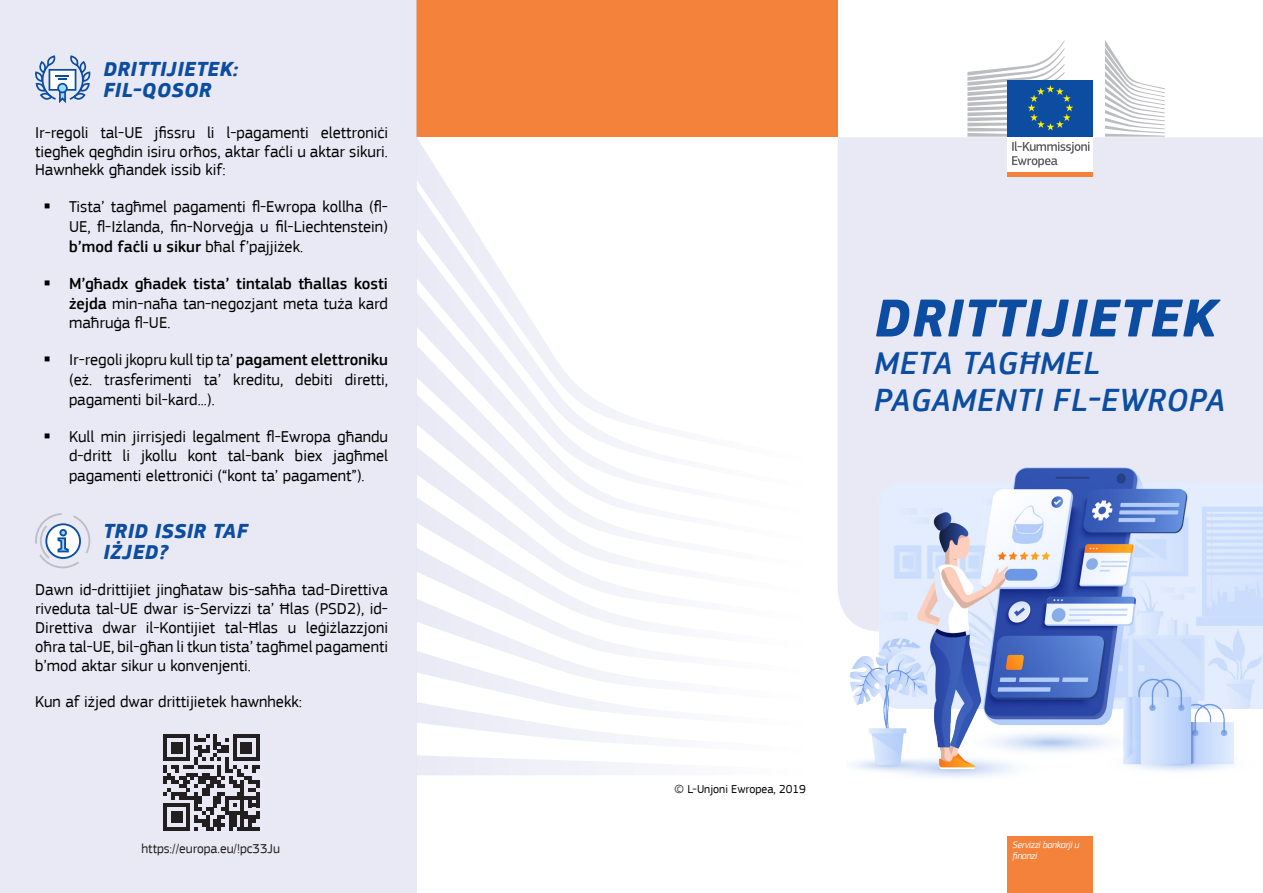
<style>
.page{position:relative;width:1263px;height:893px;background:#fff}
.page>*{position:absolute;margin:0;border:0;box-sizing:border-box;transform-origin:0 0}
.t1{font:italic 700 55.5px "EC Square Sans Pro";letter-spacing:.02em;color:#0d4da1}
.t2{font:italic 500 33px/37.5px "EC Square Sans Pro";letter-spacing:.02em;color:#0d4da1}
.t3{font:italic 700 21px/21px "EC Square Sans Pro";letter-spacing:.02em;color:#0d4da1}
.t4{font:16.5px/19.8px "EC Square Sans Pro";color:#000;text-align:justify}
.t5{font:13.5px "EC Square Sans Pro";color:#231f20}
.t6{font:12px "EC Square Sans Pro";color:#000}
.t7{font:italic 9.75px/11.7px "EC Square Sans Pro";letter-spacing:-.03em;color:#fff}
.s1{font-weight:500}
</style>
<div class="page">
<div style="left:417px;top:0;width:421px;height:137px;background:#f4823b"></div>
<svg style="left:417px;top:138px;width:32px;height:51px"></svg>
<svg style="left:452px;top:543px;width:144px;height:5px"></svg>
<svg style="left:417px;top:548px;width:217px;height:51px"></svg>
<svg style="left:417px;top:599px;width:217px;height:176px"></svg>
<svg style="left:417px;top:189px;width:65px;height:52px;fill:#ebecf6"></svg>
<svg style="left:417px;top:241px;width:97px;height:52px;fill:#ecedf7"></svg>
<svg style="left:417px;top:293px;width:217px;height:250px"></svg>
<div style="left:838px;top:137px;width:425px;height:479px;background:#e8e9f4"></div>
<div style="left:1008px;top:836px;width:85px;height:57px;background:#f4823b"></div>
<img style="left:847px;top:467px;width:416px;height:311px">
<div style="left:0;top:0;width:417px;height:893px;background:#e8e9f4"></div>
<div style="left:1008px;top:135px;width:85px;height:38px;background:#fff"></div>
<div style="left:1008px;top:80px;width:85px;height:57px;background:#0d4da1"></div>
<hr style="left:1008px;top:172px;width:85px;height:4px;background:#f4823b">
<svg style="left:1105px;top:40px;width:60px;height:97px"></svg>
<svg style="left:967px;top:40px;width:122px;height:128px"></svg>
<svg style="left:163px;top:734px;width:97px;height:97px"></svg>
<svg style="left:35px;top:55px;width:56px;height:48px"></svg>
<svg style="left:35px;top:513px;width:56px;height:55px"></svg>
<p class="t3" style="left:103px;top:60px;width:136px">DRITTIJIETEK:<br>FIL-QOSOR</p>
<p class="t4" style="left:35px;top:123px;width:354px;line-height:18.9px">Ir-regoli tal-UE jfissru li l-pagamenti elettroniċi tiegħek qegħdin isiru orħos, aktar faċli u aktar sikuri.<br>Hawnhekk għandek issib kif:</p>
<p class="t4" style="left:69px;top:197px;width:320px">Tista’ tagħmel pagamenti fl-Ewropa kollha (fl-UE, fl-Iżlanda, fin-Norveġja u fil-Liechtenstein) <span class="s1">b’mod faċli u sikur</span> bħal f’pajjiżek.</p>
<p class="t4" style="left:69px;top:273px;width:320px"><span class="s1">M’għadx għadek tista’ tintalab tħallas kosti żejda</span> min-naħa tan-negozjant meta tuża kard maħruġa fl-UE.</p>
<p class="t4" style="left:69px;top:350px;width:320px">Ir-regoli jkopru kull tip ta’ <span class="s1">pagament elettroniku </span>(eż. trasferimenti ta’ kreditu, debiti diretti, pagamenti bil-kard...).</p>
<p class="t4" style="left:69px;top:426px;width:320px">Kull min jirrisjedi legalment fl-Ewropa għandu d-dritt li jkollu kont tal-bank biex jagħmel pagamenti elettroniċi (“kont ta’ pagament”).</p>
<p class="t3" style="left:103px;top:522px;width:146px">TRID ISSIR TAF<br>IŻJED?</p>
<p class="t4" style="left:35px;top:580px;width:354px;line-height:19px">Dawn id-drittijiet jingħataw bis-saħħa tad-Direttiva riveduta tal-UE dwar is-Servizzi ta’ Ħlas (PSD2), id-Direttiva dwar il-Kontijiet tal-Ħlas u leġiżlazzjoni oħra tal-UE, bil-għan li tkun tista’ tagħmel pagamenti b’mod aktar sikur u konvenjenti.</p>
<p class="t4" style="left:35px;top:692px;width:268px">Kun af iżjed dwar drittijietek hawnhekk:</p>
<p class="t5" style="left:141px;top:841px;width:140px">https://europa.eu/!pc33Ju</p>
<p class="t1" style="left:874px;top:285px;width:343px">DRITTIJIETEK</p>
<p class="t2" style="left:874px;top:345px;width:352px">META TAGĦMEL<br>PAGAMENTI FL-EWROPA</p>
<p class="t6" style="left:675px;top:782px;width:133px">© L-Unjoni Ewropea, 2019</p>
<p class="t7" style="left:1012px;top:838px;width:69px">Servizzi bankarji u finanzi</p>
</div>
